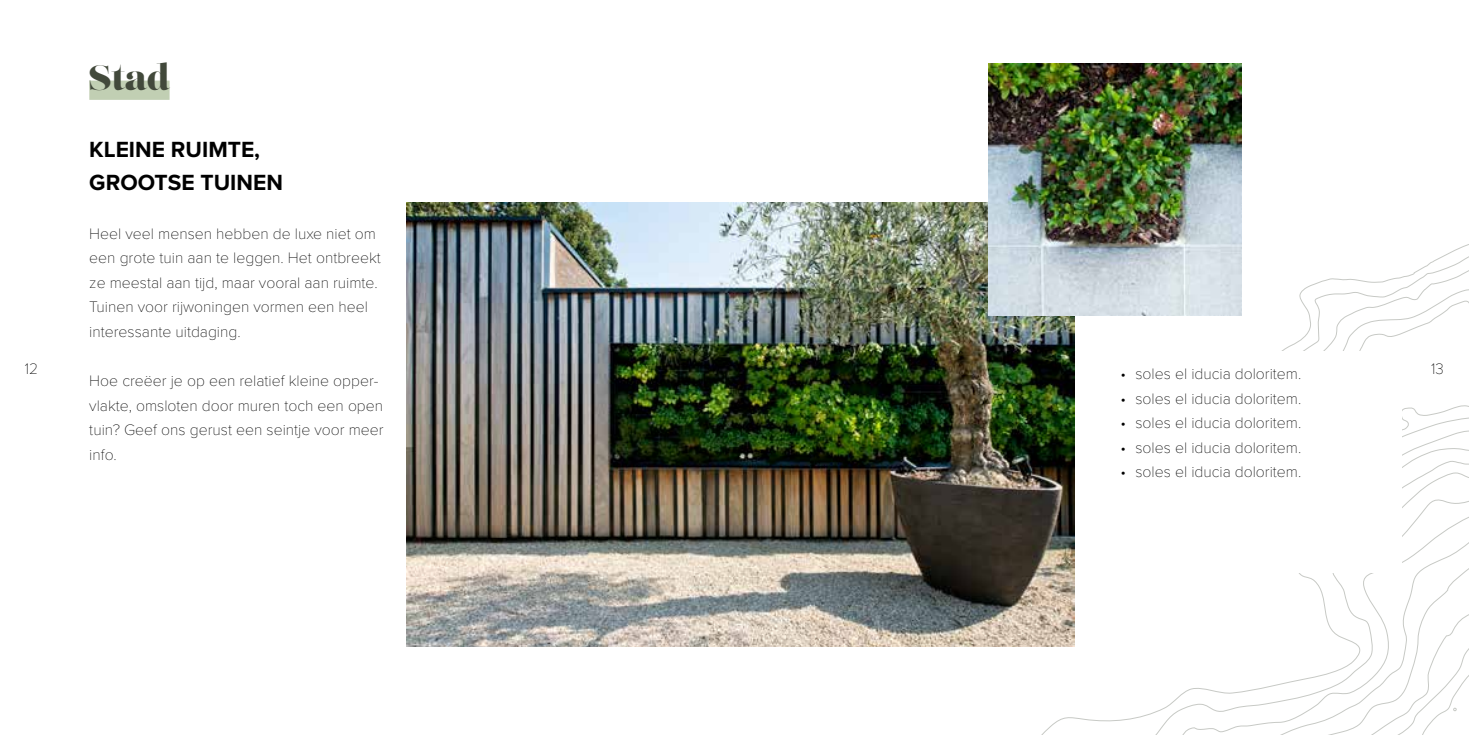
<style>
.page{position:relative;width:1469px;height:735px;background:#fff}
.page>*{position:absolute;margin:0;border:0;box-sizing:border-box;transform-origin:0 0}
.t1{font:35px "Lust Didone";color:#42493b}
.t2{font:700 22.75px/33.2px "Proxima Nova";color:#000}
.t3{font:100 15.75px/24.5px "Proxima Nova T";color:#000}
</style>
<div class="page">
<div style="left:89px;top:81px;width:81px;height:19px;background:#c1cfb3"></div>
<img style="left:407px;top:202px;width:454px;height:444px">
<img style="left:988px;top:63px;width:253px;height:125px">
<img style="left:861px;top:188px;width:607px;height:546px">
<svg style="left:1452px;top:707px;width:4px;height:3px"></svg>
<div style="left:1105px;top:351px;width:296px;height:221px;background:#fff"></div>
<h1 class="t1" style="left:89px;top:56px;width:82px">Stad</h1>
<h2 class="t2" style="left:89px;top:133px;width:195px">KLEINE RUIMTE,<br>GROOTSE TUINEN</h2>
<p class="t3" style="left:89px;top:221px;width:293px">Heel veel mensen hebben de luxe niet om een grote tuin aan te leggen. Het ontbreekt ze meestal aan tijd, maar vooral aan ruimte.<br>Tuinen voor rijwoningen vormen een heel interessante uitdaging.</p>
<p class="t3" style="left:89px;top:368px;width:296px">Hoe creëer je op een relatief kleine opper&shy;vlakte, omsloten door muren toch een open tuin? Geef ons gerust een seintje voor meer info.</p>
<p class="t3" style="left:25px;top:356px;width:15px">12</p>
<p class="t3" style="left:1430px;top:356px;width:14px">13</p>
<p class="t3" style="left:1120px;top:361px;width:182px">• soles el iducia doloritem.</p>
<p class="t3" style="left:1120px;top:386px;width:182px">• soles el iducia doloritem.</p>
<p class="t3" style="left:1120px;top:410px;width:182px">• soles el iducia doloritem.</p>
<p class="t3" style="left:1120px;top:435px;width:182px">• soles el iducia doloritem.</p>
<p class="t3" style="left:1120px;top:459px;width:182px">• soles el iducia doloritem.</p>
</div>
